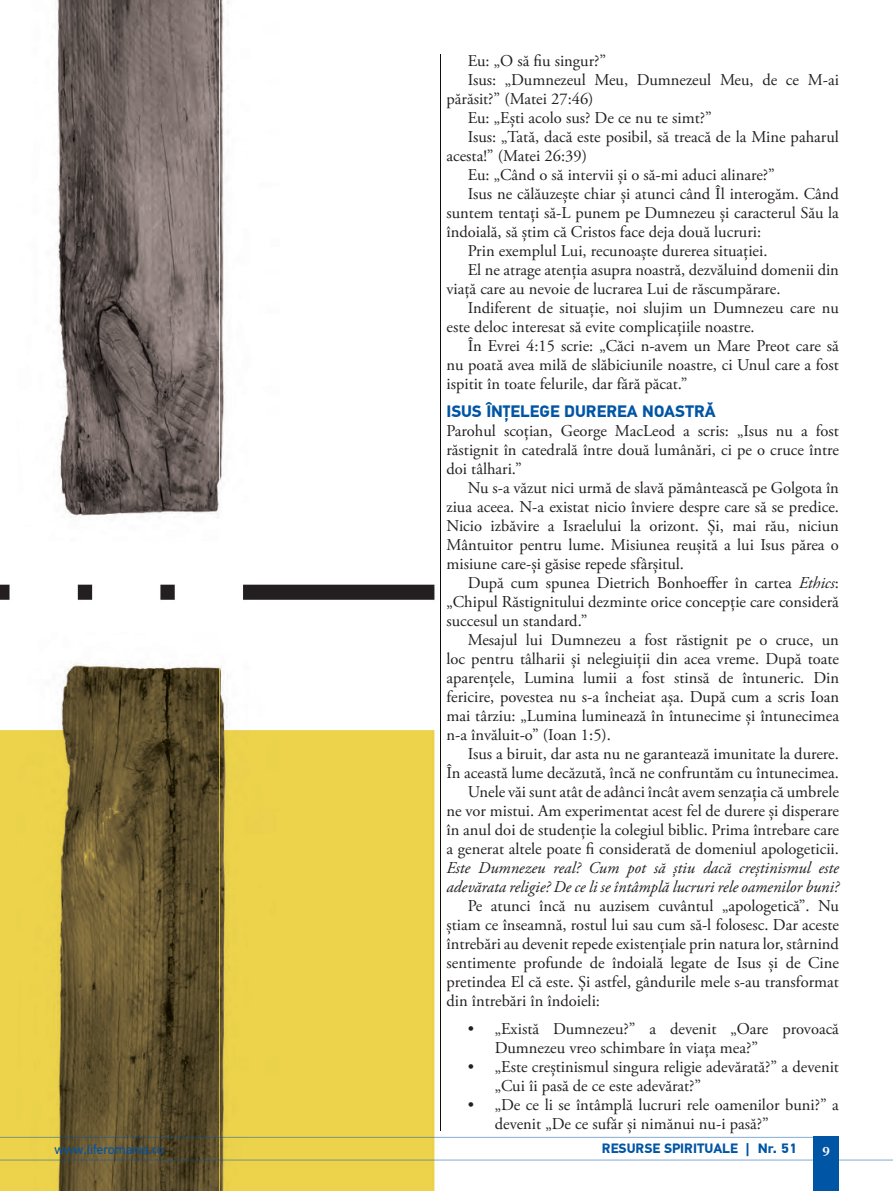
<style>
.page{position:relative;width:893px;height:1191px;background:#fff}
.page>*{position:absolute;margin:0;border:0;box-sizing:border-box;transform-origin:0 0}
.Corp_text_Adobe_Gara{font:16.5px/19px "Adobe Garamond Pro";color:#231f20;text-align:justify}
.Sbtitlu_PF_Din_Text{font:700 16.5px "PF Din Text Pro";color:#0155a5}
.t1{font:700 13.5px "PF Din Text Pro";color:#0155a5}
.t2{font:13.5px "PF Din Text Pro";color:#0155a5}
.t3{font:700 13.5px "Constantia";color:#fff}
.s1{font-family:"PF Din Text Cond Pro"}
.s2{font-style:italic}
</style>
<div class="page">
<img style="left:0;top:0;width:883px;height:1191px">
<hr style="left:0;top:1137px;width:814px;height:1px;background:#0155a5">
<hr style="left:0;top:1159px;width:893px;height:1px;background:#0155a5">
<div style="left:813px;top:1137px;width:26px;height:54px;background:#0155a5"></div>
<div style="left:430px;top:47px;width:20px;height:1091px;background:#fff"></div>
<hr style="left:440px;top:51px;width:3px;height:1080px;background:#231f20;opacity:.75">
<p class="Corp_text_Adobe_Gara" style="left:468px;top:52px;width:140px">Eu: „O să fiu singur?”</p>
<p class="Corp_text_Adobe_Gara" style="left:446px;top:71px;width:394px;text-indent:21px">Isus: „Dumnezeul Meu, Dumnezeul Meu, de ce M-ai părăsit?” (Matei 27:46)</p>
<p class="Corp_text_Adobe_Gara" style="left:468px;top:109px;width:246px">Eu: „Ești acolo sus? De ce nu te simt?”</p>
<p class="Corp_text_Adobe_Gara" style="left:446px;top:128px;width:394px;text-indent:21px">Isus: „Tată, dacă este posibil, să treacă de la Mine paharul acesta!” (Matei 26:39)</p>
<p class="Corp_text_Adobe_Gara" style="left:468px;top:166px;width:309px">Eu: „Când o să intervii și o să-mi aduci alinare?”</p>
<p class="Corp_text_Adobe_Gara" style="left:446px;top:185px;width:394px;text-indent:21px">Isus ne călăuzește chiar și atunci când Îl interogăm. Când suntem tentați să-L punem pe Dumnezeu și caracterul Său la îndoială, să știm că Cristos face deja două lucruri:</p>
<p class="Corp_text_Adobe_Gara" style="left:468px;top:242px;width:301px">Prin exemplul Lui, recunoaște durerea situației.</p>
<p class="Corp_text_Adobe_Gara" style="left:446px;top:261px;width:394px;text-indent:21px">El ne atrage atenția asupra noastră, dezvăluind domenii din viață care au nevoie de lucrarea Lui de răscumpărare.</p>
<p class="Corp_text_Adobe_Gara" style="left:446px;top:299px;width:394px;text-indent:21px">Indiferent de situație, noi slujim un Dumnezeu care nu este deloc interesat să evite complicațiile noastre.</p>
<p class="Corp_text_Adobe_Gara" style="left:446px;top:337px;width:394px;text-indent:21px">În Evrei 4:15 scrie: „Căci n-avem un Mare Preot care să nu poată avea milă de slăbiciunile noastre, ci Unul care a fost ispitit în toate felurile, dar fără păcat.”</p>
<p class="Sbtitlu_PF_Din_Text" style="left:446px;top:401px;width:271px">ISUS ÎN<span class="s1">Ţ</span>ELEGE DUREREA NOASTRĂ</p>
<p class="Corp_text_Adobe_Gara" style="left:446px;top:422px;width:394px">Parohul scoțian, George MacLeod a scris: „Isus nu a fost răstignit în catedrală între două lumânări, ci pe o cruce între doi tâlhari.”</p>
<p class="Corp_text_Adobe_Gara" style="left:446px;top:479px;width:394px;text-indent:21px">Nu s-a văzut nici urmă de slavă pământească pe Golgota în ziua aceea. N-a existat nicio înviere despre care să se predice.<br>Nicio izbăvire a Israelului la orizont. Și, mai rău, niciun Mântuitor pentru lume. Misiunea reușită a lui Isus părea o misiune care-și găsise repede sfârșitul.</p>
<p class="Corp_text_Adobe_Gara" style="left:446px;top:574px;width:394px;text-indent:21px">După cum spunea Dietrich Bonhoeffer în cartea <span class="s2">Ethics</span>: „Chipul Răstignitului dezminte orice concepție care consideră succesul un standard.”</p>
<p class="Corp_text_Adobe_Gara" style="left:446px;top:631px;width:394px;text-indent:21px">Mesajul lui Dumnezeu a fost răstignit pe o cruce, un loc pentru tâlharii și nelegiuiții din acea vreme. După toate aparențele, Lumina lumii a fost stinsă de întuneric. Din fericire, povestea nu s-a încheiat așa. După cum a scris Ioan mai târziu: „Lumina luminează în întunecime și întunecimea n-a învăluit-o” (Ioan 1:5).</p>
<p class="Corp_text_Adobe_Gara" style="left:446px;top:745px;width:394px;text-align:right">Isus a biruit, dar asta nu ne garantează imunitate la durere.<br>În această lume decăzută, încă ne confruntăm cu întunecimea.</p>
<p class="Corp_text_Adobe_Gara" style="left:446px;top:783px;width:394px;text-indent:21px">Unele văi sunt atât de adânci încât avem senzația că umbrele ne vor mistui. Am experimentat acest fel de durere și disperare în anul doi de studenție la colegiul biblic. Prima întrebare care a generat altele poate fi considerată de domeniul apologeticii.<br><span class="s2">Este Dumnezeu real? Cum pot să știu dacă creștinismul este adevărata religie? De ce li se întâmplă lucruri rele oamenilor buni?</span></p>
<p class="Corp_text_Adobe_Gara" style="left:446px;top:897px;width:394px;text-indent:21px">Pe atunci încă nu auzisem cuvântul „apologetică”. Nu știam ce înseamnă, rostul lui sau cum să-l folosesc. Dar aceste întrebări au devenit repede existențiale prin natura lor, stârnind sentimente profunde de îndoială legate de Isus și de Cine pretindea El că este. Și astfel, gândurile mele s-au transformat din întrebări în îndoieli:</p>
<p class="Corp_text_Adobe_Gara" style="left:495px;top:1019px;width:346px;text-indent:-27px">• „Există Dumnezeu?” a devenit „Oare provoacă<br>Dumnezeu vreo schimbare în viața mea?”</p>
<p class="Corp_text_Adobe_Gara" style="left:495px;top:1057px;width:346px;text-indent:-27px">• „Este creștinismul singura religie adevărată?” a devenit „Cui îi pasă de ce este adevărat?”</p>
<p class="Corp_text_Adobe_Gara" style="left:495px;top:1095px;width:346px;text-indent:-27px">• „De ce li se întâmplă lucruri rele oamenilor buni?” a devenit „De ce sufăr și nimănui nu-i pasă?”</p>
<p class="t2" style="left:54px;top:1141px;width:111px">www.liferomania.ro</p>
<p class="t1" style="left:602px;top:1140px;width:196px">RESURSE SPIRITUALE | Nr. 51</p>
<p class="t3" style="left:823px;top:1139px;width:9px">9</p>
</div>
